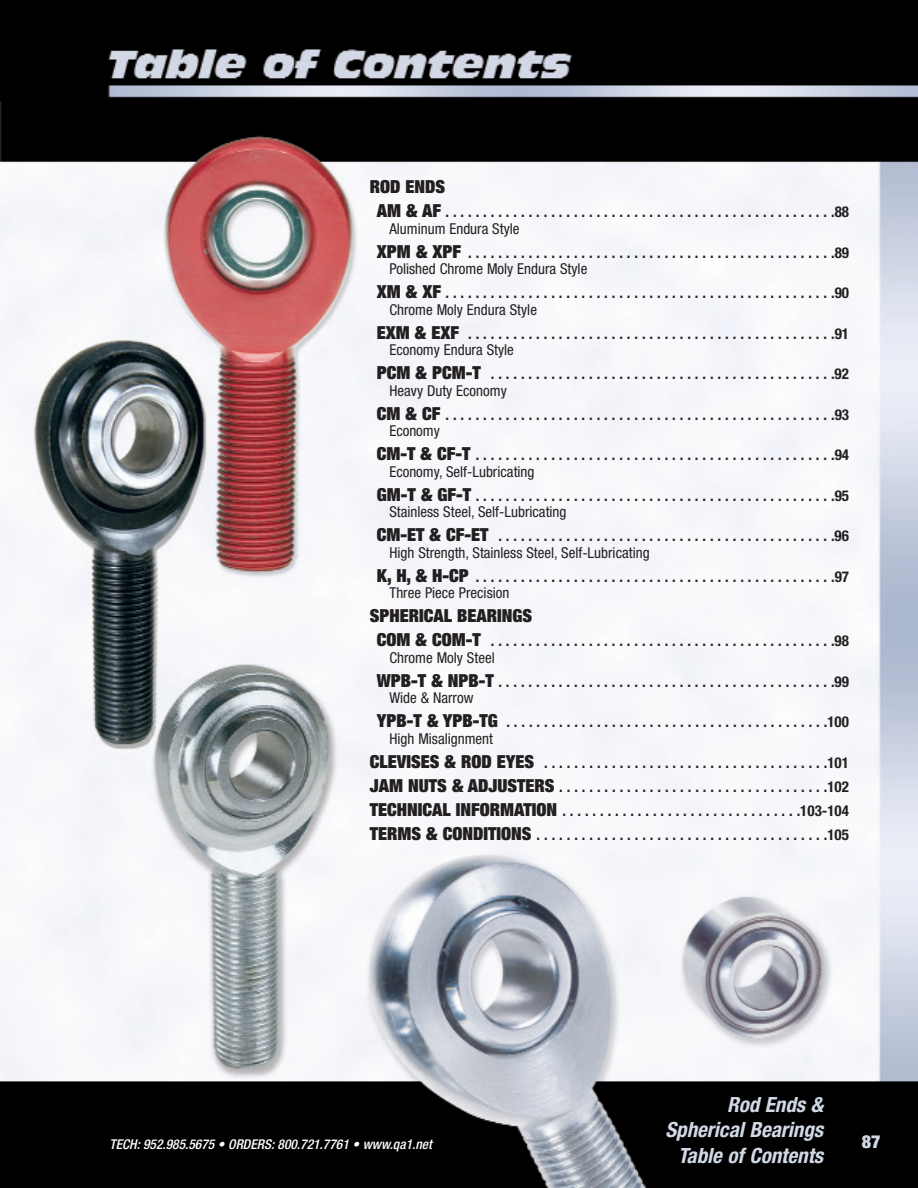
<style>
.page{position:relative;width:918px;height:1188px;background:#fff}
.page>*{position:absolute;margin:0;border:0;box-sizing:border-box;transform-origin:0 0}
.t1{font:italic 700 condensed 21px/25.5px "Helvetica Neue";color:#d2d9e6;text-align:right}
.t2{font:900 expanded 18px "Helvetica Neue";color:#231f20}
.t3{font:900 condensed 18px "Helvetica Neue";color:#d2d9e6}
.t4{font:700 condensed 15px/16.5px "Helvetica Neue";color:#231f20}
.t5{font:italic 500 condensed 13.5px "Helvetica Neue";color:#fff}
.s1{font-weight:900;font-stretch:expanded;font-size:18px}
.s2{font-weight:400}
</style>
<div class="page">
<img style="left:0;top:0;width:918px;height:1188px">
<p class="t2" style="left:370px;top:180px;width:77px">ROD ENDS</p>
<p class="t4" style="left:389px;top:205px;width:461px;text-indent:-13px"><span class="s1">AM &amp; AF</span> . . . . . . . . . . . . . . . . . . . . . . . . . . . . . . . . . . . . . . . . . . . . . . . . . . . .88<br><span class="s2">Aluminum Endura Style</span></p>
<p class="t4" style="left:389px;top:245px;width:461px;text-indent:-13px"><span class="s1">XPM &amp; XPF</span> . . . . . . . . . . . . . . . . . . . . . . . . . . . . . . . . . . . . . . . . . . . . . . . . .89<br><span class="s2">Polished Chrome Moly Endura Style</span></p>
<p class="t4" style="left:389px;top:286px;width:461px;text-indent:-13px"><span class="s1">XM &amp; XF</span> . . . . . . . . . . . . . . . . . . . . . . . . . . . . . . . . . . . . . . . . . . . . . . . . . . . .90<br><span class="s2">Chrome Moly Endura Style</span></p>
<p class="t4" style="left:389px;top:326px;width:461px;text-indent:-13px"><span class="s1">EXM &amp; EXF</span> . . . . . . . . . . . . . . . . . . . . . . . . . . . . . . . . . . . . . . . . . . . . . . . . .91<br><span class="s2">Economy Endura Style</span></p>
<p class="t4" style="left:389px;top:367px;width:461px;text-indent:-13px"><span class="s1">PCM &amp; PCM-T</span> . . . . . . . . . . . . . . . . . . . . . . . . . . . . . . . . . . . . . . . . . . . . . .92<br><span class="s2">Heavy Duty Economy</span></p>
<p class="t4" style="left:389px;top:407px;width:461px;text-indent:-13px"><span class="s1">CM &amp; CF</span> . . . . . . . . . . . . . . . . . . . . . . . . . . . . . . . . . . . . . . . . . . . . . . . . . . . .93<br><span class="s2">Economy</span></p>
<p class="t4" style="left:389px;top:448px;width:461px;text-indent:-13px"><span class="s1">CM-T &amp; CF-T</span> . . . . . . . . . . . . . . . . . . . . . . . . . . . . . . . . . . . . . . . . . . . . . . . .94<br><span class="s2">Economy, Self-Lubricating</span></p>
<p class="t4" style="left:389px;top:488px;width:461px;text-indent:-13px"><span class="s1">GM-T &amp; GF-T</span> . . . . . . . . . . . . . . . . . . . . . . . . . . . . . . . . . . . . . . . . . . . . . . . .95<br><span class="s2">Stainless Steel, Self-Lubricating</span></p>
<p class="t4" style="left:389px;top:529px;width:461px;text-indent:-13px"><span class="s1">CM-ET &amp; CF-ET</span> . . . . . . . . . . . . . . . . . . . . . . . . . . . . . . . . . . . . . . . . . . . . .96<br><span class="s2">High Strength, Stainless Steel, Self-Lubricating</span></p>
<p class="t4" style="left:389px;top:569px;width:461px;text-indent:-13px"><span class="s1">K, H, &amp; H-CP</span> . . . . . . . . . . . . . . . . . . . . . . . . . . . . . . . . . . . . . . . . . . . . . . . .97<br><span class="s2">Three Piece Precision</span></p>
<p class="t2" style="left:370px;top:609px;width:164px">SPHERICAL BEARINGS</p>
<p class="t4" style="left:389px;top:634px;width:461px;text-indent:-13px"><span class="s1">COM &amp; COM-T</span> . . . . . . . . . . . . . . . . . . . . . . . . . . . . . . . . . . . . . . . . . . . . . .98<br><span class="s2">Chrome Moly Steel</span></p>
<p class="t4" style="left:389px;top:674px;width:461px;text-indent:-13px"><span class="s1">WPB-T &amp; NPB-T</span> . . . . . . . . . . . . . . . . . . . . . . . . . . . . . . . . . . . . . . . . . . . . .99<br><span class="s2">Wide &amp; Narrow</span></p>
<p class="t4" style="left:389px;top:715px;width:461px;text-indent:-13px"><span class="s1">YPB-T &amp; YPB-TG</span> . . . . . . . . . . . . . . . . . . . . . . . . . . . . . . . . . . . . . . . . . . .100<br><span class="s2">High Misalignment</span></p>
<p class="t4" style="left:370px;top:751px;width:481px;line-height:24px;text-align:justify"><span class="s1">CLEVISES &amp; ROD EYES</span> . . . . . . . . . . . . . . . . . . . . . . . . . . . . . . . . . . . . . .101<br><span class="s1">JAM NUTS &amp; ADJUSTERS</span> . . . . . . . . . . . . . . . . . . . . . . . . . . . . . . . . . . . .102<br><span class="s1">TECHNICAL INFORMATION</span> . . . . . . . . . . . . . . . . . . . . . . . . . . . . . . . .103-104<br><span class="s1">TERMS &amp; CONDITIONS</span> . . . . . . . . . . . . . . . . . . . . . . . . . . . . . . . . . . . . . . .105</p>
<p class="t5" style="left:110px;top:1140px;width:324px">TECH: 952.985.5675 • ORDERS: 800.721.7761 • www.qa1.net</p>
<p class="t1" style="left:665px;top:1093px;width:159px">Rod Ends &amp;<br>Spherical Bearings<br>Table of Contents</p>
<p class="t3" style="left:862px;top:1136px;width:20px">87</p>
</div>
